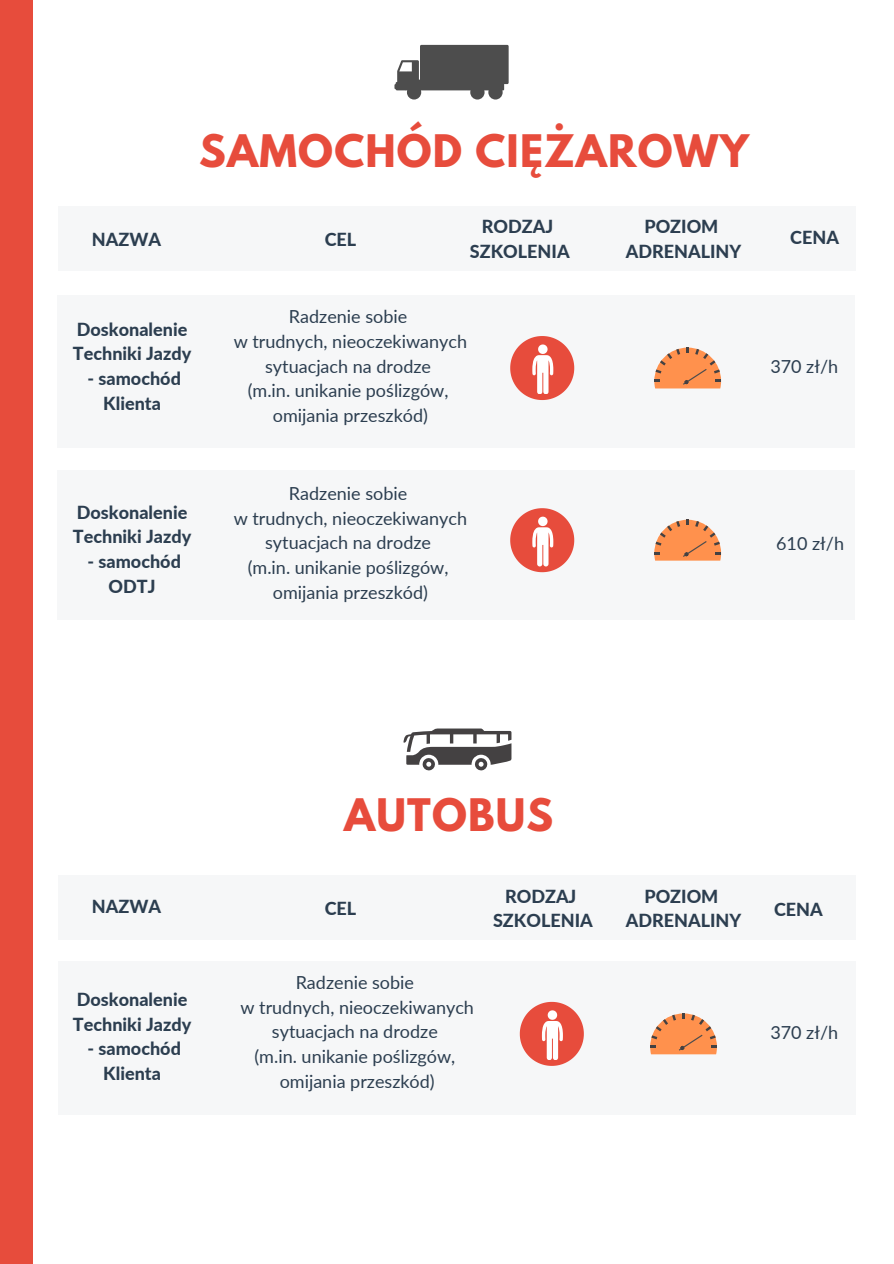
<style>
.page{position:relative;width:894px;height:1264px;background:#fff}
.page>*{position:absolute;margin:0;border:0;box-sizing:border-box;transform-origin:0 0}
.t1{font:700 39.75px "League Spartan";letter-spacing:.03em;color:#e74c3c}
.t2{font:18px/24.8px "Lato";color:#2c3e50;text-align:center}
.t3{font:800 18px/24.8px "Lato";color:#2c3e50;text-align:center}
</style>
<div class="page">
<div style="left:0;top:0;width:33px;height:1263px;background:#e74c3c"></div>
<div style="left:58px;top:206px;width:797px;height:64px;background:#f6f7f8"></div>
<div style="left:57px;top:296px;width:797px;height:152px;background:#f6f7f8"></div>
<div style="left:57px;top:470px;width:797px;height:149px;background:#f6f7f8"></div>
<div style="left:59px;top:874px;width:796px;height:65px;background:#f6f7f8"></div>
<div style="left:58px;top:961px;width:797px;height:154px;background:#f6f7f8"></div>
<svg style="left:403px;top:728px;width:108px;height:42px"></svg>
<svg style="left:394px;top:45px;width:114px;height:54px"></svg>
<svg style="left:519px;top:1001px;width:64px;height:64px"></svg>
<svg style="left:510px;top:508px;width:64px;height:64px"></svg>
<svg style="left:510px;top:336px;width:64px;height:64px"></svg>
<svg style="left:654px;top:347px;width:67px;height:41px"></svg>
<svg style="left:654px;top:520px;width:67px;height:40px"></svg>
<svg style="left:650px;top:1013px;width:66px;height:41px"></svg>
<h2 class="t1" style="left:199px;top:131px;width:551px">SAMOCHÓD CIĘŻAROWY</h2>
<p class="t3" style="left:470px;top:214px;width:101px">RODZAJ<br>SZKOLENIA</p>
<p class="t3" style="left:625px;top:214px;width:117px">POZIOM<br>ADRENALINY</p>
<p class="t3" style="left:92px;top:227px;width:71px">NAZWA</p>
<p class="t3" style="left:790px;top:224px;width:50px">CENA</p>
<p class="t3" style="left:324px;top:227px;width:33px">CEL</p>
<h1 class="t3" style="left:73px;top:316px;width:120px;text-align:left">Doskonalenie<br>Techniki Jazdy</h1>
<h1 class="t3" style="left:87px;top:366px;width:95px">- samochód<br>Klienta</h1>
<h2 class="t3" style="left:73px;top:499px;width:120px;text-align:left">Doskonalenie<br>Techniki Jazdy</h2>
<h2 class="t3" style="left:87px;top:548px;width:95px">- samochód<br>ODTJ</h2>
<p class="t2" style="left:289px;top:304px;width:120px">Radzenie sobie</p>
<p class="t2" style="left:234px;top:328px;width:235px">w trudnych, nieoczekiwanych sytuacjach na drodze</p>
<p class="t2" style="left:248px;top:378px;width:202px">(m.in. unikanie poślizgów,</p>
<p class="t2" style="left:273px;top:403px;width:156px">omijania przeszkód)</p>
<p class="t2" style="left:289px;top:480px;width:120px">Radzenie sobie</p>
<p class="t2" style="left:234px;top:505px;width:235px">w trudnych, nieoczekiwanych sytuacjach na drodze</p>
<p class="t2" style="left:248px;top:554px;width:202px">(m.in. unikanie poślizgów,</p>
<p class="t2" style="left:273px;top:579px;width:156px">omijania przeszkód)</p>
<p class="t2" style="left:770px;top:354px;width:69px">370 zł/h</p>
<h2 class="t2" style="left:776px;top:530px;width:69px">610 zł/h</h2>
<h2 class="t1" style="left:344px;top:795px;width:210px">AUTOBUS</h2>
<h2 class="t3" style="left:92px;top:893px;width:71px">NAZWA</h2>
<h3 class="t3" style="left:493px;top:883px;width:101px">RODZAJ<br>SZKOLENIA</h3>
<p class="t3" style="left:324px;top:895px;width:33px">CEL</p>
<p class="t3" style="left:73px;top:986px;width:120px;text-align:left">Doskonalenie<br>Techniki Jazdy</p>
<p class="t3" style="left:87px;top:1036px;width:95px">- samochód<br>Klienta</p>
<h1 class="t2" style="left:295px;top:969px;width:120px">Radzenie sobie</h1>
<h2 class="t2" style="left:240px;top:994px;width:235px">w trudnych, nieoczekiwanych sytuacjach na drodze</h2>
<h2 class="t2" style="left:254px;top:1043px;width:202px">(m.in. unikanie poślizgów,</h2>
<h2 class="t2" style="left:279px;top:1068px;width:156px">omijania przeszkód)</h2>
<h3 class="t3" style="left:625px;top:883px;width:117px">POZIOM<br>ADRENALINY</h3>
<p class="t3" style="left:773px;top:896px;width:50px">CENA</p>
<p class="t2" style="left:770px;top:1019px;width:69px">370 zł/h</p>
</div>
